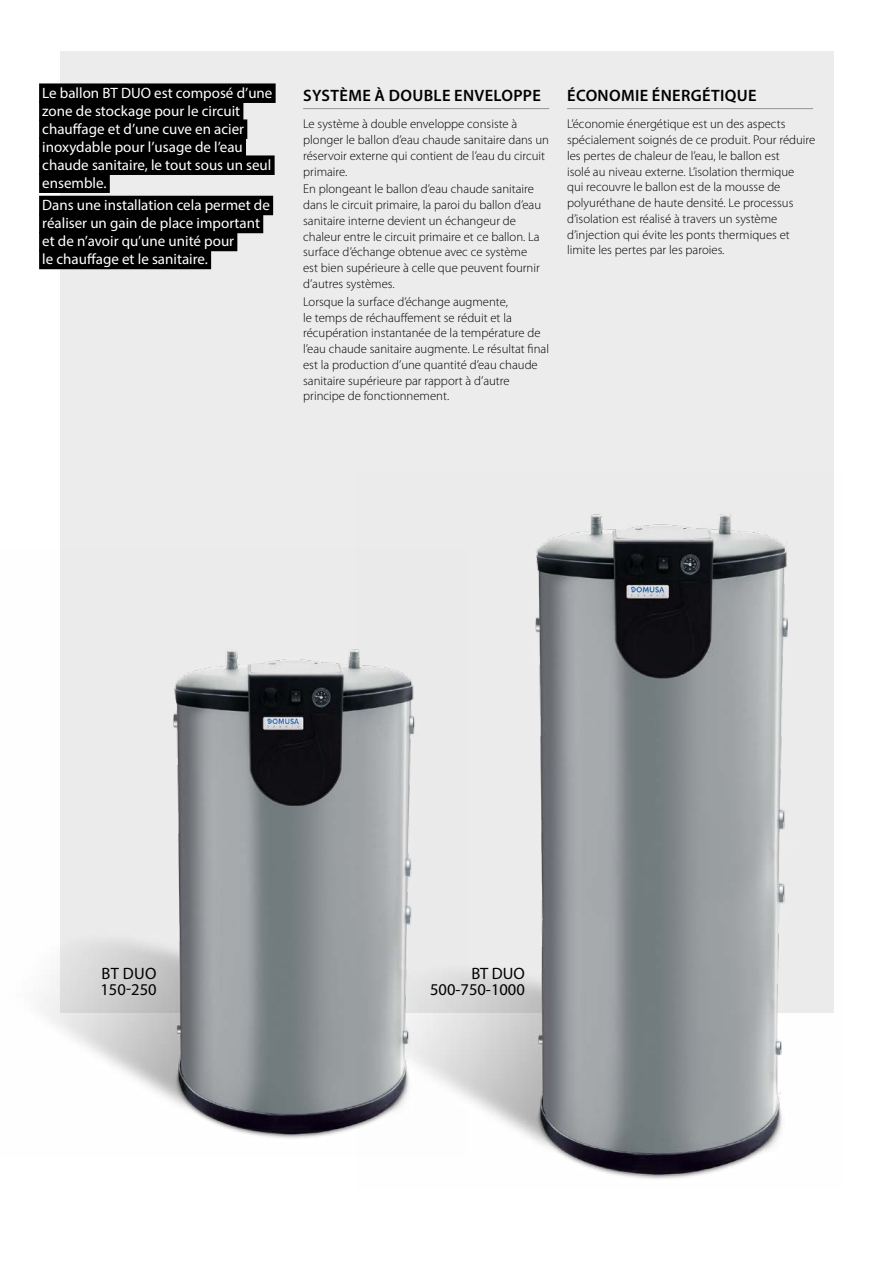
<style>
.page{position:relative;width:893px;height:1263px;background:#fff}
.page>*{position:absolute;margin:0;border:0;box-sizing:border-box;transform-origin:0 0}
.t1{font:600 16.5px "Myriad Pro";letter-spacing:.02em;color:#000}
.t2{font:16.5px/16.5px "Myriad Pro";color:#000}
.t3{font:15px/18px "Myriad Pro";color:#fff}
.t4{font:300 12.75px/15.8px "Myriad Pro";color:#000}
</style>
<div class="page">
<div style="left:60px;top:51px;width:773px;height:961px;background:#ececed"></div>
<div style="left:39px;top:83px;width:237px;height:20px;background:#000"></div>
<div style="left:39px;top:101px;width:204px;height:20px;background:#000"></div>
<div style="left:39px;top:119px;width:208px;height:20px;background:#000"></div>
<div style="left:39px;top:137px;width:207px;height:20px;background:#000"></div>
<div style="left:39px;top:155px;width:236px;height:20px;background:#000"></div>
<div style="left:39px;top:173px;width:71px;height:20px;background:#000"></div>
<div style="left:39px;top:196px;width:234px;height:19px;background:#000"></div>
<div style="left:39px;top:214px;width:224px;height:19px;background:#000"></div>
<div style="left:39px;top:232px;width:198px;height:19px;background:#000"></div>
<div style="left:39px;top:250px;width:172px;height:19px;background:#000"></div>
<hr style="left:303px;top:108px;width:246px;height:1px;background:#9c9d9d">
<hr style="left:567px;top:108px;width:246px;height:1px;background:#9c9d9d">
<img style="left:41px;top:649px;width:316px;height:490px">
<img style="left:357px;top:473px;width:477px;height:706px">
<p class="t3" style="left:42px;top:83px;width:232px">Le ballon BT DUO est composé d’une zone de stockage pour le circuit chauffage et d’une cuve en acier inoxydable pour l’usage de l’eau chaude sanitaire, le tout sous un seul ensemble.</p>
<p class="t3" style="left:42px;top:196px;width:229px">Dans une installation cela permet de réaliser un gain de place important et de n’avoir qu’une unité pour<br>le chauffage et le sanitaire.</p>
<p class="t1" style="left:303px;top:85px;width:239px">SYSTÈME À DOUBLE ENVELOPPE</p>
<p class="t4" style="left:303px;top:116px;width:247px">Le système à double enveloppe consiste à plonger le ballon d’eau chaude sanitaire dans un réservoir externe qui contient de l’eau du circuit primaire.</p>
<p class="t4" style="left:303px;top:181px;width:240px">En plongeant le ballon d’eau chaude sanitaire dans le circuit primaire, la paroi du ballon d’eau sanitaire interne devient un échangeur de chaleur entre le circuit primaire et ce ballon. La surface d’échange obtenue avec ce système est bien supérieure à celle que peuvent fournir d’autres systèmes.</p>
<p class="t4" style="left:303px;top:294px;width:247px">Lorsque la surface d’échange augmente,<br>le temps de réchauffement se réduit et la récupération instantanée de la température de l’eau chaude sanitaire augmente. Le résultat final est la production d’une quantité d’eau chaude sanitaire supérieure par rapport à d’autre principe de fonctionnement.</p>
<p class="t1" style="left:567px;top:85px;width:191px">ÉCONOMIE ÉNERGÉTIQUE</p>
<p class="t4" style="left:567px;top:116px;width:250px">L’économie énergétique est un des aspects spécialement soignés de ce produit. Pour réduire les pertes de chaleur de l’eau, le ballon est<br>isolé au niveau externe. L’isolation thermique<br>qui recouvre le ballon est de la mousse de polyuréthane de haute densité. Le processus d’isolation est réalisé à travers un système d’injection qui évite les ponts thermiques et limite les pertes par les paroies.</p>
<p class="t2" style="left:100px;top:964px;width:58px">BT DUO<br>150-250</p>
<p class="t2" style="left:430px;top:964px;width:96px;text-align:right">BT DUO<br>500-750-1000</p>
</div>
